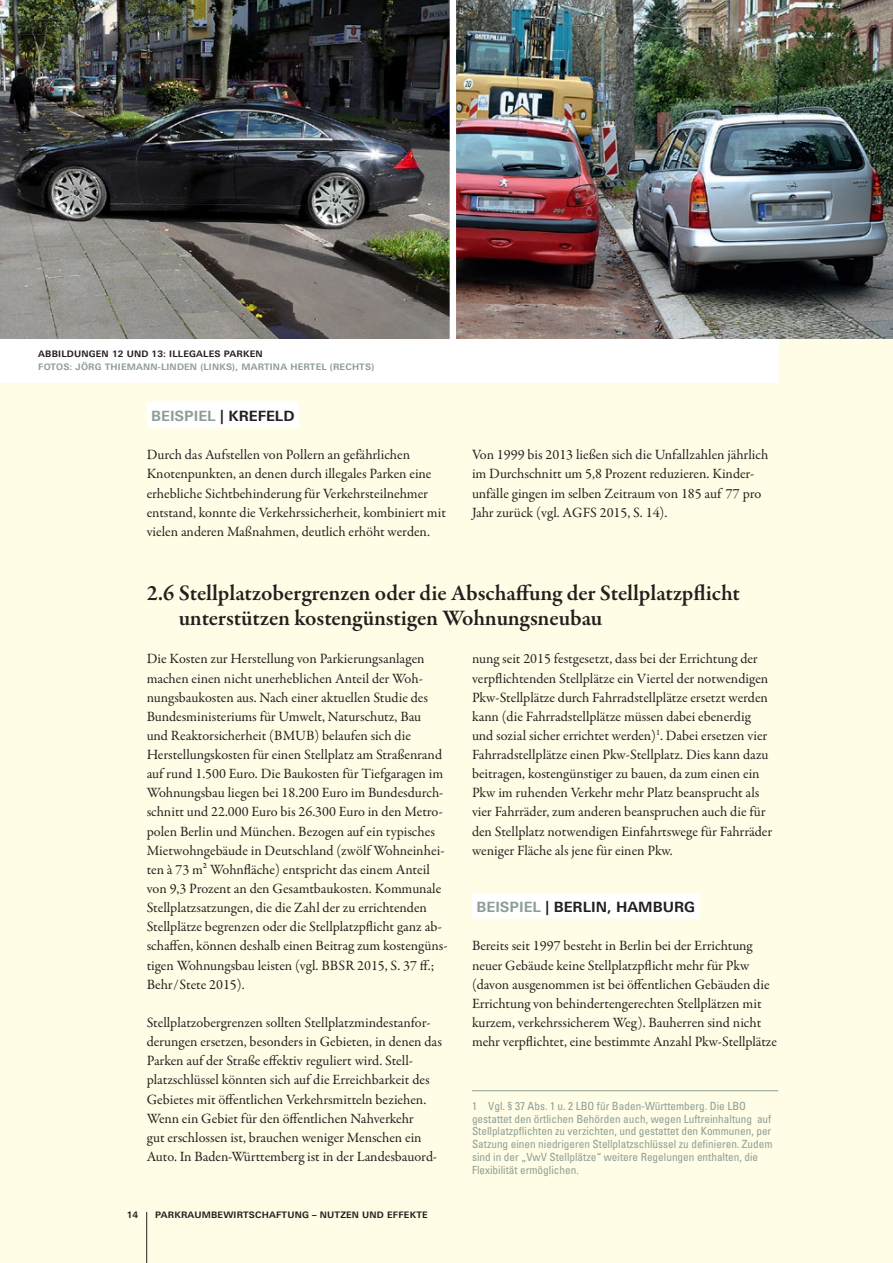
<style>
.page{position:relative;width:893px;height:1263px;background:#fffde5}
.page>*{position:absolute;margin:0;border:0;box-sizing:border-box;transform-origin:0 0}
._02_Überschrift_2{font:600 22.5px/25.5px "Garamond Premr Pro";letter-spacing:-.01em;color:#231f20}
._01_copy{font:14.25px/19.2px "Garamond Premr Pro";color:#231f20}
._04_Beispiel{font:700 14.25px "Linotype Univers 630";color:#231f20}
._04_Beispiel-2{font:700 14.25px "Linotype Univers 630";color:#8e9e96}
._08_Fußnote{font:condensed 11.25px/12.8px "Univers LT Std";color:#8e9e96}
._03_Bildunterschrift{font:700 9px/12.8px "Linotype Univers 630";letter-spacing:.02em;color:#8e9e96}
.t1{font:700 9px "Linotype Univers 630";letter-spacing:.02em;color:#231f20}
.s1{color:#231f20}
.s2{color:#8e9e96}
</style>
<div class="page">
<div style="left:147px;top:402px;width:152px;height:25px;background:#fff"></div>
<div style="left:472px;top:893px;width:227px;height:25px;background:#fff"></div>
<hr style="left:472px;top:1090px;width:306px;height:1px;background:#8e9e96">
<div style="left:0;top:338px;width:778px;height:45px;background:#fff"></div>
<img style="left:0;top:0;width:450px;height:338px">
<img style="left:456px;top:0;width:437px;height:338px">
<div style="left:450px;top:0;width:6px;height:344px;background:#fff"></div>
<hr style="left:146px;top:1212px;width:1px;height:51px;background:#231f20">
<p class="_03_Bildunterschrift" style="left:38px;top:348px;width:337px"><span class="s1">ABBILDUNGEN 12 UND 13: ILLEGALES PARKEN<br></span>FOTOS: JÖRG THIEMANN-LINDEN (LINKS), MARTINA HERTEL (RECHTS)</p>
<p class="_04_Beispiel-2" style="left:151px;top:407px;width:145px">BEISPIEL <span class="s1">| KREFELD</span></p>
<p class="_01_copy" style="left:147px;top:445px;width:301px">Durch das Aufstellen von Pollern an gefährlichen Knotenpunkten, an denen durch illegales Parken eine erhebliche Sichtbehinderung für Verkehrsteilnehmer entstand, konnte die Verkehrssicherheit, kombiniert mit vielen anderen Maßnahmen, deutlich erhöht werden.</p>
<p class="_01_copy" style="left:472px;top:445px;width:298px">Von 1999 bis 2013 ließen sich die Unfallzahlen jährlich im Durchschnitt um 5,8 Prozent reduzieren. Kinder&shy;unfälle gingen im selben Zeitraum von 185 auf 77 pro Jahr zurück (vgl. AGFS 2015, S. 14).</p>
<p class="_02_Überschrift_2" style="left:179px;top:580px;width:563px;text-indent:-32px">2.6 Stellplatzobergrenzen oder die Abschaffung der Stellplatzpflicht unterstützen kostengünstigen Wohnungsneubau</p>
<p class="_01_copy" style="left:147px;top:650px;width:302px">Die Kosten zur Herstellung von Parkierungsanlagen machen einen nicht unerheblichen Anteil der Woh&shy;nungsbaukosten aus. Nach einer aktuellen Studie des Bundesministeriums für Umwelt, Naturschutz, Bau<br>und Reaktorsicherheit (BMUB) belaufen sich die Herstellungskosten für einen Stellplatz am Straßenrand auf rund 1.500 Euro. Die Baukosten für Tiefgaragen im Wohnungsbau liegen bei 18.200 Euro im Bundesdurch&shy;schnitt und 22.000 Euro bis 26.300 Euro in den Metro&shy;polen Berlin und München. Bezogen auf ein typisches Mietwohngebäude in Deutschland (zwölf Wohneinhei&shy;ten à 73 m² Wohnfläche) entspricht das einem Anteil von 9,3 Prozent an den Gesamtbaukosten. Kommunale Stellplatzsatzungen, die die Zahl der zu errichtenden Stellplätze begrenzen oder die Stellplatzpflicht ganz ab&shy;schaffen, können deshalb einen Beitrag zum kostengüns&shy;tigen Wohnungsbau leisten (vgl. BBSR 2015, S. 37 ff.; Behr/Stete 2015).</p>
<p class="_01_copy" style="left:147px;top:1013px;width:297px">Stellplatzobergrenzen sollten Stellplatzmindestanfor&shy;derungen ersetzen, besonders in Gebieten, in denen das Parken auf der Straße effektiv reguliert wird. Stell&shy;platzschlüssel könnten sich auf die Erreichbarkeit des Gebietes mit öffentlichen Verkehrsmitteln beziehen.<br>Wenn ein Gebiet für den öffentlichen Nahverkehr<br>gut erschlossen ist, brauchen weniger Menschen ein Auto. In Baden-Württemberg ist in der Landesbauord-</p>
<p class="_01_copy" style="left:472px;top:650px;width:302px">nung seit 2015 festgesetzt, dass bei der Errichtung der verpflichtenden Stellplätze ein Viertel der notwendigen Pkw-Stellplätze durch Fahrradstellplätze ersetzt werden kann (die Fahrradstellplätze müssen dabei ebenerdig und sozial sicher errichtet werden)<sup>1</sup>. Dabei ersetzen vier Fahrradstellplätze einen Pkw-Stellplatz. Dies kann dazu beitragen, kostengünstiger zu bauen, da zum einen ein Pkw im ruhenden Verkehr mehr Platz beansprucht als vier Fahrräder, zum anderen beanspruchen auch die für den Stellplatz notwendigen Einfahrtswege für Fahrräder weniger Fläche als jene für einen Pkw.</p>
<p class="_04_Beispiel" style="left:476px;top:898px;width:220px"><span class="s2">BEISPIEL</span> | BERLIN, HAMBURG</p>
<p class="_01_copy" style="left:472px;top:937px;width:306px">Bereits seit 1997 besteht in Berlin bei der Errichtung neuer Gebäude keine Stellplatzpflicht mehr für Pkw (davon ausgenommen ist bei öffentlichen Gebäuden die Errichtung von behindertengerechten Stellplätzen mit kurzem, verkehrssicherem Weg). Bauherren sind nicht mehr verpflichtet, eine bestimmte Anzahl Pkw-Stellplätze</p>
<p class="_08_Fußnote" style="left:472px;top:1099px;width:302px">1 Vgl. § 37 Abs. 1 u. 2 LBO für Baden-Württemberg. Die LBO gestattet den örtlichen Behörden auch, wegen Luftreinhaltung auf Stellplatzpflichten zu verzichten, und gestattet den Kommunen, per Satzung einen niedrigeren Stellplatzschlüssel zu definieren. Zudem sind in der „VwV Stellplätze“ weitere Regelungen enthalten, die Flexibilität ermöglichen.</p>
<p class="t1" style="left:127px;top:1210px;width:13px">14</p>
<p class="t1" style="left:155px;top:1210px;width:274px">PARKRAUMBEWIRTSCHAFTUNG – NUTZEN UND EFFEKTE</p>
</div>
